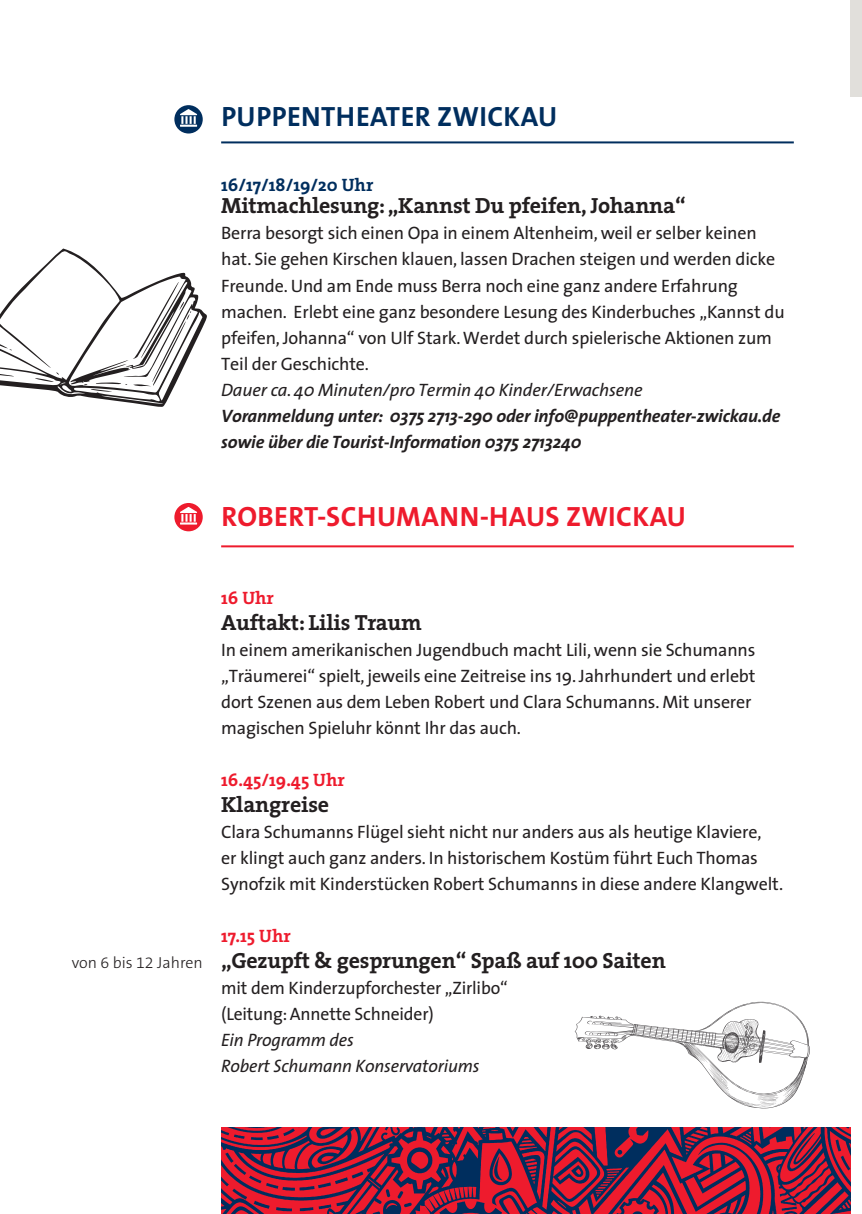
<style>
.page{position:relative;width:862px;height:1214px;background:#fff}
.page>*{position:absolute;margin:0;border:0;box-sizing:border-box;transform-origin:0 0}
.t1{font:700 28px "The Sans B W7";letter-spacing:.015em;color:#ee1b2d}
.t2{font:700 28px "The Sans B W7";letter-spacing:.015em;color:#002e5e}
.t3{font:700 22px "The Serif";letter-spacing:-.01em;color:#231f20}
.t4{font:18px/26px "The Sans";letter-spacing:-.01em;color:#231f20}
.t5{font:italic 700 18px/26px "The Sans";letter-spacing:-.01em;color:#231f20}
.t6{font:italic 18px/26px "The Sans";letter-spacing:-.01em;color:#231f20}
.t7{font:700 18px "The Serif";color:#ee1b2d}
.t8{font:700 18px "The Serif";color:#002e5e}
.t9{font:300 16px "The Sans B W3";color:#231f20}
</style>
<div class="page">
<div style="left:850px;top:0;width:12px;height:96px;background:#e1dfdb"></div>
<img style="left:221px;top:1127px;width:629px;height:86px">
<hr style="left:221px;top:141px;width:573px;height:2px;background:#002e5e">
<hr style="left:221px;top:545px;width:573px;height:2px;background:#ee1b2d">
<div style="left:174px;top:105px;width:29px;height:28px;background:#002e5e;border-radius:50%"></div>
<svg style="left:180px;top:109px;width:17px;height:18px"></svg>
<div style="left:174px;top:503px;width:29px;height:28px;background:#ee1b2d;border-radius:50%"></div>
<svg style="left:180px;top:507px;width:17px;height:17px"></svg>
<svg style="left:0;top:248px;width:207px;height:159px"></svg>
<svg style="left:574px;top:1001px;width:236px;height:107px"></svg>
<h1 class="t2" style="left:221px;top:99px;width:337px">PUPPENTHEATER ZWICKAU</h1>
<p class="t8" style="left:221px;top:170px;width:154px">16/17/18/19/20 Uhr</p>
<p class="t3" style="left:221px;top:187px;width:466px">Mitmachlesung: „Kannst Du pfeifen, Johanna“</p>
<p class="t4" style="left:221px;top:220px;width:565px">Berra besorgt sich einen Opa in einem Altenheim, weil er selber keinen hat. Sie gehen Kirschen klauen, lassen Drachen steigen und werden dicke Freunde. Und am Ende muss Berra noch eine ganz andere Erfahrung machen. Erlebt eine ganz besondere Lesung des Kinderbuches „Kannst du pfeifen, Johanna“ von Ulf Stark. Werdet durch spielerische Aktionen zum Teil der Geschichte.</p>
<p class="t6" style="left:221px;top:376px;width:423px">Dauer ca. 40 Minuten/pro Termin 40 Kinder/Erwachsene</p>
<p class="t5" style="left:221px;top:402px;width:561px">Voranmeldung unter: 0375 2713-290 oder info@puppentheater-zwickau.de sowie über die Tourist-Information 0375 2713240</p>
<h1 class="t1" style="left:221px;top:498px;width:466px">ROBERT-SCHUMANN-HAUS ZWICKAU</h1>
<p class="t9" style="left:72px;top:952px;width:132px">von 6 bis 12 Jahren</p>
<p class="t7" style="left:221px;top:582px;width:54px">16 Uhr</p>
<p class="t3" style="left:221px;top:603px;width:202px">Auftakt: Lilis Traum</p>
<p class="t4" style="left:221px;top:636px;width:536px">In einem amerikanischen Jugendbuch macht Lili, wenn sie Schumanns „Träumerei“ spielt, jeweils eine Zeitreise ins 19. Jahrhundert und erlebt dort Szenen aus dem Leben Robert und Clara Schumanns. Mit unserer magischen Spieluhr könnt Ihr das auch.</p>
<p class="t7" style="left:221px;top:764px;width:125px">16.45/19.45 Uhr</p>
<p class="t3" style="left:221px;top:785px;width:109px">Klangreise</p>
<p class="t4" style="left:221px;top:818px;width:563px">Clara Schumanns Flügel sieht nicht nur anders aus als heutige Klaviere,<br>er klingt auch ganz anders. In historischem Kostüm führt Euch Thomas<br>Synofzik mit Kinderstücken Robert Schumanns in diese andere Klangwelt.</p>
<p class="t7" style="left:221px;top:920px;width:71px">17.15 Uhr</p>
<p class="t3" style="left:221px;top:941px;width:446px">„Gezupft &amp; gesprungen“ Spaß auf 100 Saiten</p>
<p class="t4" style="left:221px;top:974px;width:288px">mit dem Kinderzupforchester „Zirlibo“ (Leitung: Annette Schneider)</p>
<p class="t6" style="left:221px;top:1026px;width:260px">Ein Programm des<br>Robert Schumann Konservatoriums</p>
</div>
